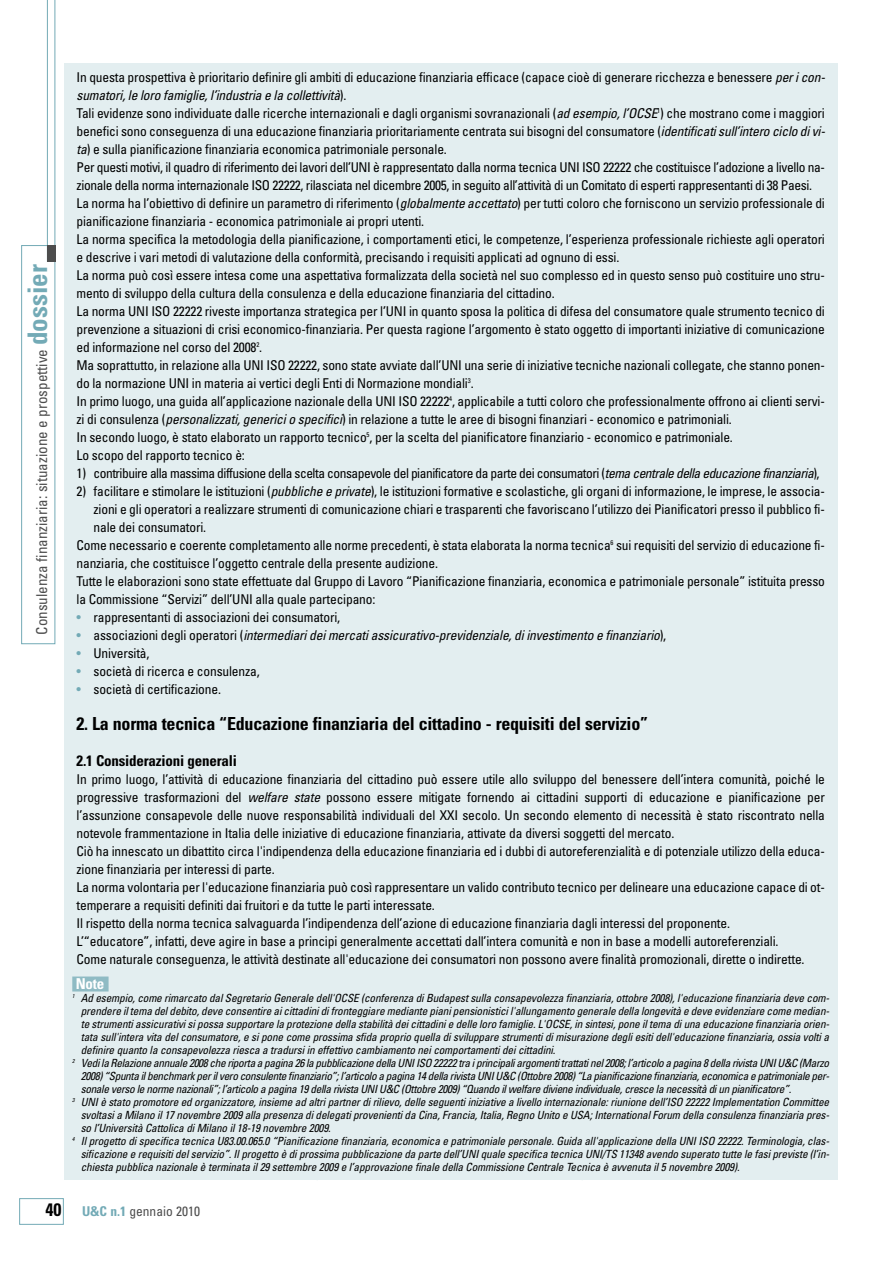
<style>
.page{position:relative;width:893px;height:1263px;background:#fff}
.page>*{position:absolute;margin:0;border:0;box-sizing:border-box;transform-origin:0 0}
.t1{font:700 condensed 18px "Univers";letter-spacing:-.015em;color:#000}
.t2{font:condensed 15px "Univers";color:#4d4d4d}
.t3{font:700 condensed 15px "Univers";letter-spacing:-.015em;color:#000}
.t4{font:700 condensed 15px "Univers";color:#fff}
.t5{font:condensed 13.5px/18px "Univers";letter-spacing:-.015em;color:#000}
.t6{font:condensed 13.5px "Univers";letter-spacing:-.035em;color:#000}
.t7{font:italic condensed 13.5px "Univers";letter-spacing:-.015em;color:#000}
.t8{font:condensed 13.5px "Univers";color:#4d4d4d}
.t9{font:italic condensed 11.25px "Univers";letter-spacing:-.015em;color:#000}
.s1{font-weight:700;font-size:27px;color:#73aab6}
.s2{font-style:italic}
.s3{color:#73aab6}
.s4{font-style:normal;color:#73aab6}
.s5{font-style:normal}
.s6{font-weight:700;font-size:18px;color:#000}
.s7{font-weight:700;color:#73aab6}
</style>
<div class="page">
<div style="left:64px;top:64px;width:774px;height:1116px;background:#e3eef0"></div>
<div style="left:21px;top:245px;width:34px;height:399px;border:1px solid #73aab6"></div>
<svg style="left:47px;top:0;width:8px;height:245px"></svg>
<div style="left:47px;top:245px;width:8px;height:17px;background:#4d4d4d"></div>
<div style="left:19px;top:1198px;width:45px;height:27px;border:1px solid #73aab6"></div>
<div style="left:72px;top:976px;width:37px;height:15px;background:#8fbbc4"></div>
<p class="t2" style="left:36px;top:634px;width:372px;rotate:-90deg">Consulenza finanziaria: situazione e prospettive <span class="s1">dossier</span></p>
<p class="t5" style="left:77px;top:69px;width:750px">In questa prospettiva è prioritario definire gli ambiti di educazione finanziaria efficace (capace cioè di generare ricchezza e benessere <span class="s2">per i con&shy;sumatori, le loro famiglie, l’industria e la collettività</span>).<br>Tali evidenze sono individuate dalle ricerche internazionali e dagli organismi sovranazionali (<span class="s2">ad esempio, l’OCSE</span><sup>1</sup>) che mostrano come i maggiori benefici sono conseguenza di una educazione finanziaria prioritariamente centrata sui bisogni del consumatore (<span class="s2">identificati sull’intero ciclo di vi&shy;ta</span>) e sulla pianificazione finanziaria economica patrimoniale personale.<br>Per questi motivi, il quadro di riferimento dei lavori dell’UNI è rappresentato dalla norma tecnica UNI ISO 22222 che costituisce l’adozione a livello na&shy;zionale della norma internazionale ISO 22222, rilasciata nel dicembre 2005, in seguito all’attività di un Comitato di esperti rappresentanti di 38 Paesi.<br>La norma ha l’obiettivo di definire un parametro di riferimento (<span class="s2">globalmente accettato</span>) per tutti coloro che forniscono un servizio professionale di pianificazione finanziaria - economica patrimoniale ai propri utenti.<br>La norma specifica la metodologia della pianificazione, i comportamenti etici, le competenze, l’esperienza professionale richieste agli operatori e descrive i vari metodi di valutazione della conformità, precisando i requisiti applicati ad ognuno di essi.<br>La norma può così essere intesa come una aspettativa formalizzata della società nel suo complesso ed in questo senso può costituire uno stru&shy;mento di sviluppo della cultura della consulenza e della educazione finanziaria del cittadino.<br>La norma UNI ISO 22222 riveste importanza strategica per l’UNI in quanto sposa la politica di difesa del consumatore quale strumento tecnico di prevenzione a situazioni di crisi economico-finanziaria. Per questa ragione l’argomento è stato oggetto di importanti iniziative di comunicazione ed informazione nel corso del 2008<sup>2</sup>.<br>Ma soprattutto, in relazione alla UNI ISO 22222, sono state avviate dall’UNI una serie di iniziative tecniche nazionali collegate, che stanno ponen&shy;do la normazione UNI in materia ai vertici degli Enti di Normazione mondiali<sup>3</sup>.<br>In primo luogo, una guida all’applicazione nazionale della UNI ISO 22222<sup>4</sup>, applicabile a tutti coloro che professionalmente offrono ai clienti servi&shy;zi di consulenza (<span class="s2">personalizzati, generici o specifici</span>) in relazione a tutte le aree di bisogni finanziari - economico e patrimoniali.<br>In secondo luogo, è stato elaborato un rapporto tecnico<sup>5</sup>, per la scelta del pianificatore finanziario - economico e patrimoniale.<br>Lo scopo del rapporto tecnico è:</p>
<p class="t6" style="left:77px;top:468px;width:745px">1) contribuire alla massima diffusione della scelta consapevole del pianificatore da parte dei consumatori (<span class="s2">tema centrale della educazione finanziaria</span>),</p>
<p class="t5" style="left:77px;top:483px;width:750px">2) facilitare e stimolare le istituzioni (<span class="s2">pubbliche e private</span>), le istituzioni formative e scolastiche, gli organi di informazione, le imprese, le associa-</p>
<p class="t5" style="left:94px;top:501px;width:733px">zioni e gli operatori a realizzare strumenti di comunicazione chiari e trasparenti che favoriscano l’utilizzo dei Pianificatori presso il pubblico fi-</p>
<p class="t5" style="left:94px;top:519px;width:114px">nale dei consumatori.</p>
<p class="t5" style="left:77px;top:537px;width:750px">Come necessario e coerente completamento alle norme precedenti, è stata elaborata la norma tecnica<sup>6</sup> sui requisiti del servizio di educazione fi-</p>
<p class="t5" style="left:77px;top:555px;width:363px">nanziaria, che costituisce l’oggetto centrale della presente audizione.</p>
<p class="t5" style="left:77px;top:573px;width:750px">Tutte le elaborazioni sono state effettuate dal Gruppo di Lavoro “Pianificazione finanziaria, economica e patrimoniale personale” istituita presso</p>
<p class="t5" style="left:77px;top:591px;width:300px">la Commissione “Servizi” dell’UNI alla quale partecipano:</p>
<p class="t5" style="left:77px;top:609px;width:265px"><span class="s3">•</span> rappresentanti di associazioni dei consumatori,</p>
<p class="t7" style="left:77px;top:630px;width:591px"><span class="s4">•</span> <span class="s5">associazioni degli operatori (</span>intermediari dei mercati assicurativo-previdenziale, di investimento e finanziario<span class="s5">),</span></p>
<p class="t5" style="left:77px;top:645px;width:74px"><span class="s3">•</span> Università,</p>
<p class="t5" style="left:77px;top:663px;width:185px"><span class="s3">•</span> società di ricerca e consulenza,</p>
<p class="t5" style="left:77px;top:681px;width:146px"><span class="s3">•</span> società di certificazione.</p>
<h1 class="t1" style="left:77px;top:717px;width:573px">2. La norma tecnica “Educazione finanziaria del cittadino - requisiti del servizio”</h1>
<p class="t3" style="left:77px;top:755px;width:162px">2.1 Considerazioni generali</p>
<p class="t5" style="left:77px;top:771px;width:750px">In primo luogo, l’attività di educazione finanziaria del cittadino può essere utile allo sviluppo del benessere dell’intera comunità, poiché le progressive trasformazioni del <span class="s2">welfare state</span> possono essere mitigate fornendo ai cittadini supporti di educazione e pianificazione per l’assunzione consapevole delle nuove responsabilità individuali del XXI secolo. Un secondo elemento di necessità è stato riscontrato nella notevole frammentazione in Italia delle iniziative di educazione finanziaria, attivate da diversi soggetti del mercato.<br>Ciò ha innescato un dibattito circa l'indipendenza della educazione finanziaria ed i dubbi di autoreferenzialità e di potenziale utilizzo della educa&shy;zione finanziaria per interessi di parte.<br>La norma volontaria per l'educazione finanziaria può così rappresentare un valido contributo tecnico per delineare una educazione capace di ot&shy;temperare a requisiti definiti dai fruitori e da tutte le parti interessate.<br>Il rispetto della norma tecnica salvaguarda l’indipendenza dell’azione di educazione finanziaria dagli interessi del proponente.<br>L’“educatore”, infatti, deve agire in base a principi generalmente accettati dall’intera comunità e non in base a modelli autoreferenziali.<br>Come naturale conseguenza, le attività destinate all'educazione dei consumatori non possono avere finalità promozionali, dirette o indirette.</p>
<p class="t4" style="left:76px;top:978px;width:30px">Note</p>
<p class="t9" style="left:72px;top:994px;width:758px"><sup>1</sup> Ad esempio, come rimarcato dal Segretario Generale dell'OCSE (conferenza di Budapest sulla consapevolezza finanziaria, ottobre 2008), l'educazione finanziaria deve com-</p>
<p class="t9" style="left:81px;top:1007px;width:750px">prendere il tema del debito, deve consentire ai cittadini di fronteggiare mediante piani pensionistici l'allungamento generale della longevità e deve evidenziare come median-</p>
<p class="t9" style="left:81px;top:1020px;width:750px">te strumenti assicurativi si possa supportare la protezione della stabilità dei cittadini e delle loro famiglie. L'OCSE, in sintesi, pone il tema di una educazione finanziaria orien-</p>
<p class="t9" style="left:81px;top:1033px;width:750px">tata sull'intera vita del consumatore, e si pone come prossima sfida proprio quella di sviluppare strumenti di misurazione degli esiti dell'educazione finanziaria, ossia volti a</p>
<p class="t9" style="left:81px;top:1046px;width:476px">definire quanto la consapevolezza riesca a tradursi in effettivo cambiamento nei comportamenti dei cittadini.</p>
<p class="t9" style="left:72px;top:1059px;width:758px"><sup>2</sup> Vedi la Relazione annuale 2008 che riporta a pagina 26 la pubblicazione della UNI ISO 22222 tra i principali argomenti trattati nel 2008; l’articolo a pagina 8 della rivista UNI U&amp;C (Marzo</p>
<p class="t9" style="left:81px;top:1072px;width:750px">2008) “Spunta il benchmark per il vero consulente finanziario”; l’articolo a pagina 14 della rivista UNI U&amp;C (Ottobre 2008) “La pianificazione finanziaria, economica e patrimoniale per-</p>
<p class="t9" style="left:81px;top:1085px;width:712px">sonale verso le norme nazionali”; l’articolo a pagina 19 della rivista UNI U&amp;C (Ottobre 2009) “Quando il welfare diviene individuale, cresce la necessità di un pianificatore”.</p>
<p class="t9" style="left:72px;top:1098px;width:758px"><sup>3</sup> UNI è stato promotore ed organizzatore, insieme ad altri partner di rilievo, delle seguenti iniziative a livello internazionale: riunione dell’ISO 22222 Implementation Committee</p>
<p class="t9" style="left:81px;top:1111px;width:750px">svoltasi a Milano il 17 novembre 2009 alla presenza di delegati provenienti da Cina, Francia, Italia, Regno Unito e USA; International Forum della consulenza finanziaria pres-</p>
<p class="t9" style="left:81px;top:1124px;width:252px">so l’Università Cattolica di Milano il 18-19 novembre 2009.</p>
<p class="t9" style="left:72px;top:1137px;width:758px"><sup>4</sup> Il progetto di specifica tecnica U83.00.065.0 “Pianificazione finanziaria, economica e patrimoniale personale. Guida all'applicazione della UNI ISO 22222. Terminologia, clas-</p>
<p class="t9" style="left:81px;top:1150px;width:750px">sificazione e requisiti del servizio”. Il progetto è di prossima pubblicazione da parte dell’UNI quale specifica tecnica UNI/TS 11348 avendo superato tutte le fasi previste (l’in-</p>
<p class="t9" style="left:81px;top:1163px;width:660px">chiesta pubblica nazionale è terminata il 29 settembre 2009 e l’approvazione finale della Commissione Centrale Tecnica è avvenuta il 5 novembre 2009).</p>
<p class="t8" style="left:45px;top:1206px;width:156px"><span class="s6">40</span> <span class="s7">U&amp;C n.1</span> gennaio 2010</p>
</div>
